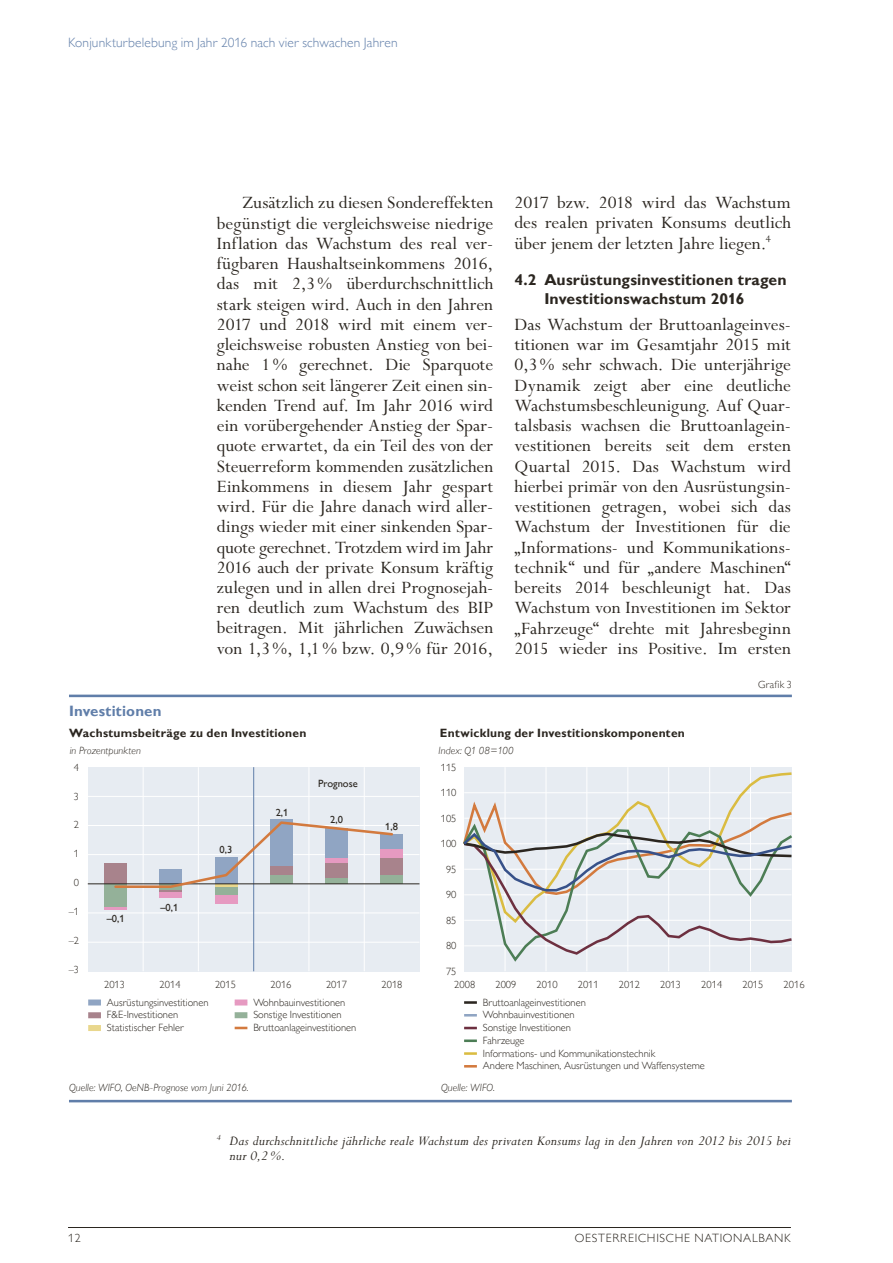
<style>
.page{position:relative;width:893px;height:1263px;background:#fff}
.page>*{position:absolute;margin:0;border:0;box-sizing:border-box;transform-origin:0 0}
.t1{font:19.5px/20.2px "Perpetua Std";color:#2b2620;text-align:justify}
.t2{font:700 15.75px/18.8px "Gill Sans MT Pro";letter-spacing:.01em;color:#2b2620}
.t3{font:italic 15px/15px "Perpetua Std";letter-spacing:.015em;color:#2b2620}
.t4{font:700 15px "Gill Sans MT Pro";letter-spacing:.01em;color:#607ea9}
.t5{font:300 13.5px "Gill Sans MT Pro";letter-spacing:.01em;color:#607ea9}
.t6{font:700 12px "Gill Sans MT Pro";letter-spacing:.02em;color:#2b2620}
.t7{font:300 12px "Gill Sans MT Pro";letter-spacing:.06em;color:#2b2620}
.t8{font:300 10.5px/12.8px "Gill Sans MT Pro";color:#2b2620}
.t9{font:italic 300 10.5px "Gill Sans MT Pro";letter-spacing:.01em;color:#2b2620}
.t10{font:500 10.5px "Gill Sans MT Pro";color:#2b2620}
</style>
<div class="page">
<hr style="left:68px;top:1227px;width:723px;height:1px;background:#2b2620">
<hr style="left:69px;top:695px;width:723px;height:2px;background:#607ea9">
<hr style="left:69px;top:1100px;width:723px;height:2px;background:#607ea9">
<div style="left:88px;top:999px;width:13px;height:6px;background:#90a5c3"></div>
<div style="left:235px;top:999px;width:12px;height:6px;background:#e69ac1"></div>
<svg style="left:464px;top:1001px;width:13px;height:3px"></svg>
<svg style="left:464px;top:1014px;width:13px;height:2px"></svg>
<svg style="left:464px;top:1027px;width:13px;height:2px"></svg>
<svg style="left:464px;top:1039px;width:13px;height:3px"></svg>
<svg style="left:464px;top:1052px;width:13px;height:3px"></svg>
<svg style="left:464px;top:1065px;width:13px;height:2px"></svg>
<div style="left:88px;top:1012px;width:13px;height:6px;background:#a8838c"></div>
<div style="left:235px;top:1012px;width:12px;height:6px;background:#94b199"></div>
<div style="left:88px;top:1025px;width:13px;height:6px;background:#e9d78d"></div>
<svg style="left:235px;top:1027px;width:12px;height:2px"></svg>
<div style="left:88px;top:767px;width:331px;height:204px;background:#e7ecf2"></div>
<hr style="left:88px;top:796px;width:331px;height:1px;background:#fff">
<hr style="left:88px;top:825px;width:331px;height:1px;background:#fff">
<hr style="left:88px;top:854px;width:331px;height:1px;background:#fff">
<hr style="left:88px;top:912px;width:331px;height:1px;background:#fff">
<hr style="left:88px;top:942px;width:331px;height:1px;background:#fff">
<hr style="left:364px;top:767px;width:1px;height:204px;background:#fff">
<hr style="left:308px;top:767px;width:1px;height:204px;background:#fff">
<hr style="left:253px;top:767px;width:1px;height:204px;background:#607ea9">
<hr style="left:198px;top:767px;width:1px;height:204px;background:#fff">
<hr style="left:143px;top:767px;width:1px;height:204px;background:#fff">
<div style="left:381px;top:875px;width:22px;height:9px;background:#94b199"></div>
<div style="left:215px;top:887px;width:22px;height:8px;background:#94b199"></div>
<div style="left:160px;top:884px;width:22px;height:6px;background:#94b199"></div>
<div style="left:104px;top:884px;width:22px;height:23px;background:#94b199"></div>
<div style="left:381px;top:857px;width:22px;height:18px;background:#a8838c"></div>
<hr style="left:160px;top:890px;width:22px;height:2px;background:#a8838c">
<div style="left:104px;top:863px;width:22px;height:21px;background:#a8838c"></div>
<div style="left:381px;top:849px;width:22px;height:8px;background:#e69ac1"></div>
<div style="left:215px;top:895px;width:22px;height:9px;background:#e69ac1"></div>
<div style="left:160px;top:892px;width:22px;height:6px;background:#e69ac1"></div>
<hr style="left:104px;top:907px;width:22px;height:3px;background:#e69ac1">
<div style="left:381px;top:834px;width:22px;height:15px;background:#90a5c3"></div>
<hr style="left:88px;top:883px;width:331px;height:1px;background:#2b2620">
<svg style="left:113px;top:820px;width:282px;height:69px"></svg>
<div style="left:464px;top:767px;width:327px;height:204px;background:#e7ecf2"></div>
<hr style="left:750px;top:767px;width:1px;height:204px;background:#fff">
<hr style="left:709px;top:767px;width:1px;height:204px;background:#fff">
<hr style="left:668px;top:767px;width:1px;height:204px;background:#fff">
<hr style="left:627px;top:767px;width:1px;height:204px;background:#fff">
<hr style="left:586px;top:767px;width:1px;height:204px;background:#fff">
<hr style="left:546px;top:767px;width:1px;height:204px;background:#fff">
<hr style="left:505px;top:767px;width:1px;height:204px;background:#fff">
<svg style="left:464px;top:771px;width:328px;height:26px"></svg>
<svg style="left:463px;top:797px;width:329px;height:159px"></svg>
<p class="t5" style="left:68px;top:35px;width:331px">Konjunkturbelebung im Jahr 2016 nach vier schwachen Jahren</p>
<p class="t1" style="left:217px;top:193px;width:278px;text-indent:26px">Zusätzlich zu diesen Sondereffekten begünstigt die vergleichsweise niedrige Inflation das Wachstum des real ver&shy;fügbaren Haushaltseinkommens 2016, das mit 2,3% überdurchschnittlich stark steigen wird. Auch in den Jahren 2017 und 2018 wird mit einem ver&shy;gleichsweise robusten Anstieg von bei&shy;nahe 1% gerechnet. Die Sparquote weist schon seit längerer Zeit einen sin&shy;kenden Trend auf. Im Jahr 2016 wird ein vorübergehender Anstieg der Spar&shy;quote erwartet, da ein Teil des von der Steuerreform kommenden zusätzlichen Einkommens in diesem Jahr gespart wird. Für die Jahre danach wird aller&shy;dings wieder mit einer sinkenden Spar&shy;quote gerechnet. Trotzdem wird im Jahr 2016 auch der private Konsum kräftig zulegen und in allen drei Prognosejah&shy;ren deutlich zum Wachstum des BIP beitragen. Mit jährlichen Zuwächsen von 1,3%, 1,1% bzw. 0,9% für 2016,</p>
<p class="t1" style="left:515px;top:193px;width:278px">2017 bzw. 2018 wird das Wachstum des realen privaten Konsums deutlich über jenem der letzten Jahre liegen.<sup>4</sup></p>
<p class="t2" style="left:544px;top:270px;width:244px;text-indent:-30px">4.2 Ausrüstungsinvestitionen tragen<br>Investitionswachstum 2016</p>
<p class="t1" style="left:514px;top:315px;width:278px">Das Wachstum der Bruttoanlageinves&shy;titionen war im Gesamtjahr 2015 mit 0,3% sehr schwach. Die unterjährige Dynamik zeigt aber eine deutliche Wachstumsbeschleunigung. Auf Quar&shy;talsbasis wachsen die Bruttoanlagein&shy;vestitionen bereits seit dem ersten Quartal 2015. Das Wachstum wird hierbei primär von den Ausrüstungsin&shy;vestitionen getragen, wobei sich das Wachstum der Investitionen für die „Informations- und Kommunikations&shy;technik“ und für „andere Maschinen“ bereits 2014 beschleunigt hat. Das Wachstum von Investitionen im Sektor „Fahrzeuge“ drehte mit Jahresbeginn 2015 wieder ins Positive. Im ersten</p>
<p class="t4" style="left:69px;top:702px;width:94px">Investitionen</p>
<p class="t8" style="left:758px;top:678px;width:36px">Grafik 3</p>
<p class="t6" style="left:69px;top:726px;width:239px">Wachstumsbeiträge zu den Investitionen</p>
<p class="t8" style="left:74px;top:760px;width:7px">4</p>
<p class="t8" style="left:74px;top:789px;width:7px">3</p>
<p class="t8" style="left:74px;top:818px;width:7px">2</p>
<p class="t8" style="left:74px;top:847px;width:7px">1</p>
<p class="t8" style="left:74px;top:876px;width:7px">0</p>
<p class="t8" style="left:69px;top:905px;width:12px">–1</p>
<p class="t8" style="left:69px;top:934px;width:12px">–2</p>
<p class="t8" style="left:69px;top:963px;width:12px">–3</p>
<p class="t8" style="left:107px;top:995px;width:103px">Ausrüstungsinvestitionen</p>
<p class="t8" style="left:253px;top:995px;width:93px">Wohnbauinvestitionen</p>
<p class="t8" style="left:483px;top:995px;width:223px">Bruttoanlageinvestitionen<br>Wohnbauinvestitionen<br>Sonstige Investitionen<br>Fahrzeuge<br>Informations- und Kommunikationstechnik<br>Andere Maschinen, Ausrüstungen und Waffensysteme</p>
<p class="t6" style="left:440px;top:726px;width:247px">Entwicklung der Investitionskomponenten</p>
<p class="t8" style="left:441px;top:760px;width:17px">115</p>
<p class="t8" style="left:441px;top:786px;width:17px">110</p>
<p class="t8" style="left:441px;top:811px;width:17px">105</p>
<p class="t8" style="left:441px;top:837px;width:17px">100</p>
<p class="t8" style="left:446px;top:862px;width:12px">95</p>
<p class="t8" style="left:446px;top:888px;width:12px">90</p>
<p class="t8" style="left:446px;top:913px;width:12px">85</p>
<p class="t8" style="left:446px;top:939px;width:12px">80</p>
<p class="t8" style="left:446px;top:965px;width:12px">75</p>
<p class="t9" style="left:70px;top:744px;width:73px">in Prozentpunkten</p>
<p class="t9" style="left:439px;top:744px;width:76px">Index: Q1 08=100</p>
<p class="t10" style="left:318px;top:777px;width:41px">Prognose</p>
<p class="t10" style="left:276px;top:806px;width:14px">2,1</p>
<p class="t10" style="left:330px;top:813px;width:14px">2,0</p>
<p class="t10" style="left:385px;top:820px;width:14px">1,8</p>
<p class="t10" style="left:220px;top:843px;width:14px">0,3</p>
<p class="t10" style="left:160px;top:901px;width:20px">–0,1</p>
<p class="t10" style="left:107px;top:912px;width:20px">–0,1</p>
<p class="t8" style="left:104px;top:978px;width:22px">2013</p>
<p class="t8" style="left:160px;top:978px;width:22px">2014</p>
<p class="t8" style="left:215px;top:978px;width:22px">2015</p>
<p class="t8" style="left:271px;top:978px;width:22px">2016</p>
<p class="t8" style="left:326px;top:978px;width:22px">2017</p>
<p class="t8" style="left:381px;top:978px;width:22px">2018</p>
<p class="t8" style="left:454px;top:978px;width:22px">2008</p>
<p class="t8" style="left:495px;top:978px;width:22px">2009</p>
<p class="t8" style="left:537px;top:978px;width:22px">2010</p>
<p class="t8" style="left:578px;top:978px;width:22px">2011</p>
<p class="t8" style="left:619px;top:978px;width:22px">2012</p>
<p class="t8" style="left:660px;top:978px;width:22px">2013</p>
<p class="t8" style="left:701px;top:978px;width:22px">2014</p>
<p class="t8" style="left:742px;top:978px;width:22px">2015</p>
<p class="t8" style="left:784px;top:978px;width:22px">2016</p>
<p class="t8" style="left:107px;top:1008px;width:73px">F&amp;E-Investitionen</p>
<p class="t8" style="left:253px;top:1008px;width:90px">Sonstige Investitionen</p>
<p class="t8" style="left:107px;top:1021px;width:79px">Statistischer Fehler</p>
<p class="t8" style="left:253px;top:1021px;width:105px">Bruttoanlageinvestitionen</p>
<p class="t9" style="left:69px;top:1081px;width:181px">Quelle: WIFO, OeNB-Prognose vom Juni 2016.</p>
<p class="t9" style="left:441px;top:1081px;width:55px">Quelle: WIFO.</p>
<p class="t3" style="left:230px;top:1134px;width:563px;text-indent:-13px"><sup>4</sup> Das durchschnittliche jährliche reale Wachstum des privaten Konsums lag in den Jahren von 2012 bis 2015 bei nur 0,2%.</p>
<p class="t7" style="left:68px;top:1231px;width:14px">12</p>
<p class="t7" style="left:575px;top:1231px;width:218px">OESTERREICHISCHE NATIONALBANK</p>
</div>
